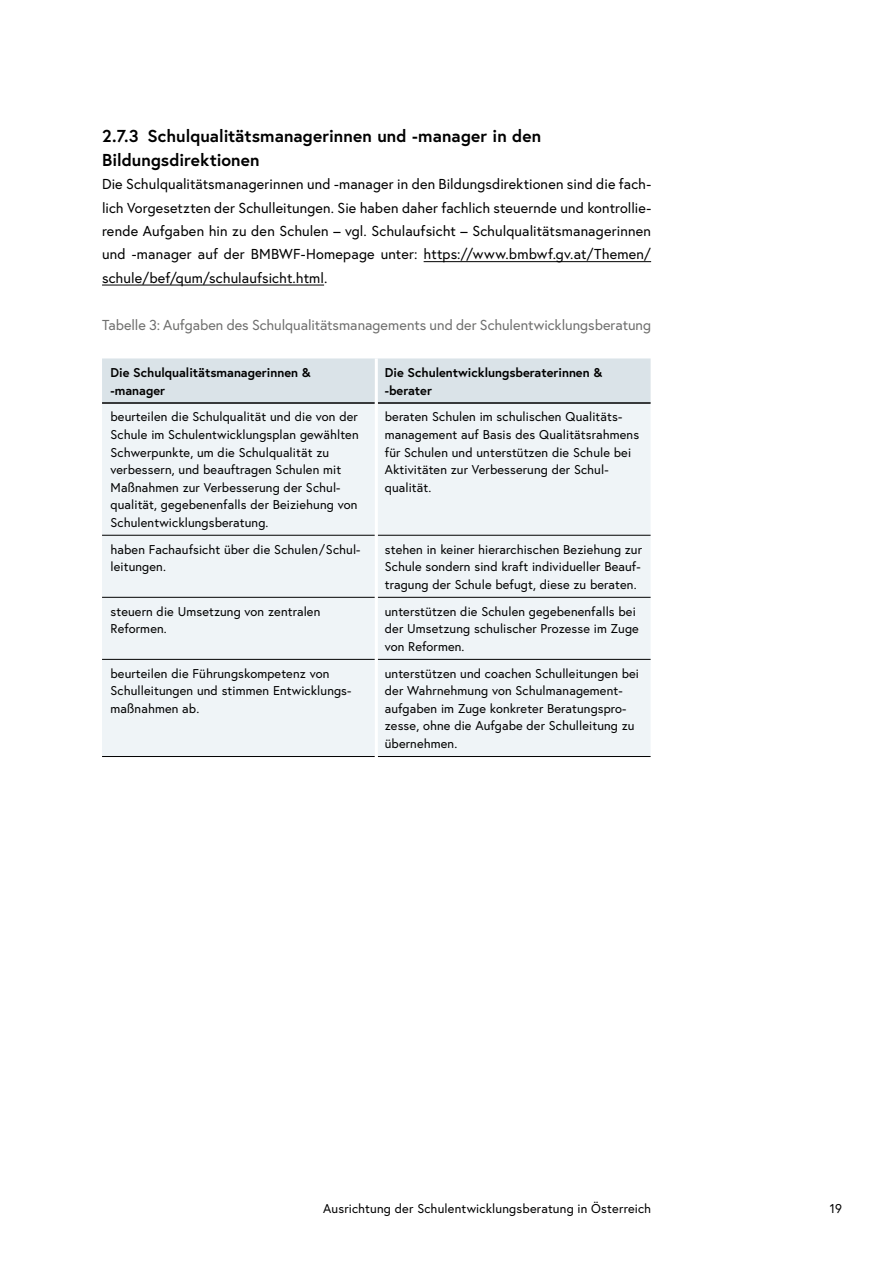
<style>
.page{position:relative;width:893px;height:1263px;background:#fff}
.page>*{position:absolute;margin:0;border:0;box-sizing:border-box;transform-origin:0 0}
.t1{font:700 17.25px/23.4px "Europa Austria";letter-spacing:.005em;color:#000}
.p_Abstand_danach{font:14.4px/23.4px "Europa Austria";letter-spacing:.01em;color:#000;text-align:justify}
.p_Tabellenbeschriftung{font:14.4px "Europa Austria";color:#6f6f6e}
.td_Tabellentext{font:12.75px/17.5px "Europa Austria";letter-spacing:.01em;color:#000}
.th_Tabellenkopf{font:700 12.75px/17.5px "Europa Austria";color:#000}
</style>
<div class="page">
<hr style="left:424px;top:261px;width:227px;height:1px;background:#000">
<hr style="left:102px;top:285px;width:222px;height:1px;background:#000">
<div style="left:102px;top:358px;width:549px;height:44px;background:#dae3e8"></div>
<div style="left:102px;top:404px;width:549px;height:352px;background:#eff4f7"></div>
<hr style="left:102px;top:535px;width:273px;height:1px;background:#000">
<hr style="left:378px;top:535px;width:273px;height:1px;background:#000">
<hr style="left:102px;top:597px;width:273px;height:1px;background:#000">
<hr style="left:378px;top:597px;width:273px;height:1px;background:#000">
<hr style="left:102px;top:659px;width:273px;height:1px;background:#000">
<hr style="left:378px;top:659px;width:273px;height:1px;background:#000">
<hr style="left:102px;top:756px;width:273px;height:1px;background:#000">
<hr style="left:378px;top:756px;width:273px;height:1px;background:#000">
<hr style="left:102px;top:402px;width:273px;height:2px;background:#000">
<hr style="left:378px;top:402px;width:273px;height:2px;background:#000">
<hr style="left:375px;top:358px;width:3px;height:45px;background:#fff">
<hr style="left:375px;top:403px;width:3px;height:132px;background:#fff">
<hr style="left:375px;top:535px;width:3px;height:62px;background:#fff">
<hr style="left:375px;top:597px;width:3px;height:62px;background:#fff">
<hr style="left:375px;top:659px;width:3px;height:98px;background:#fff">
<h3 class="t1" style="left:102px;top:124px;width:441px">2.7.3 Schulqualitätsmanagerinnen und -manager in den<br>Bildungsdirektionen</h3>
<p class="p_Abstand_danach" style="left:102px;top:172px;width:551px">Die Schulqualitätsmanagerinnen und -manager in den Bildungsdirektionen sind die fach&shy;lich Vorgesetzten der Schulleitungen. Sie haben daher fachlich steuernde und kontrollie&shy;rende Aufgaben hin zu den Schulen – vgl. Schulaufsicht – Schulqualitätsmanagerinnen und -manager auf der BMBWF-Homepage unter: https://www.bmbwf.gv.at/Themen/ schule/bef/qum/schulaufsicht.html.</p>
<p class="p_Tabellenbeschriftung" style="left:102px;top:315px;width:551px">Tabelle 3: Aufgaben des Schulqualitätsmanagements und der Schulentwicklungsberatung</p>
<p class="th_Tabellenkopf" style="left:111px;top:363px;width:202px">Die Schulqualitätsmanagerinnen &amp; -manager</p>
<p class="th_Tabellenkopf" style="left:385px;top:363px;width:219px">Die Schulentwicklungsberaterinnen &amp; -berater</p>
<p class="td_Tabellentext" style="left:111px;top:408px;width:250px">beurteilen die Schulqualität und die von der Schule im Schulentwicklungsplan gewählten Schwerpunkte, um die Schulqualität zu verbessern, und beauftragen Schulen mit Maßnahmen zur Verbesserung der Schul&shy;qualität, gegebenenfalls der Beiziehung von Schulentwicklungsberatung.</p>
<p class="td_Tabellentext" style="left:385px;top:408px;width:256px">beraten Schulen im schulischen Qualitäts&shy;management auf Basis des Qualitätsrahmens für Schulen und unterstützen die Schule bei Aktivitäten zur Verbesserung der Schul&shy;qualität.</p>
<p class="td_Tabellentext" style="left:111px;top:540px;width:251px">haben Fachaufsicht über die Schulen/Schul&shy;leitungen.</p>
<p class="td_Tabellentext" style="left:385px;top:540px;width:259px;text-align:justify">stehen in keiner hierarchischen Beziehung zur Schule sondern sind kraft individueller Beauf&shy;tragung der Schule befugt, diese zu beraten.</p>
<p class="td_Tabellentext" style="left:111px;top:602px;width:211px">steuern die Umsetzung von zentralen<br>Reformen.</p>
<p class="td_Tabellentext" style="left:385px;top:602px;width:256px">unterstützen die Schulen gegebenenfalls bei der Umsetzung schulischer Prozesse im Zuge von Reformen.</p>
<p class="td_Tabellentext" style="left:111px;top:664px;width:242px">beurteilen die Führungskompetenz von<br>Schulleitungen und stimmen Entwicklungs&shy;maßnahmen ab.</p>
<p class="td_Tabellentext" style="left:385px;top:664px;width:256px">unterstützen und coachen Schulleitungen bei der Wahrnehmung von Schulmanagement&shy;aufgaben im Zuge konkreter Beratungspro&shy;zesse, ohne die Aufgabe der Schulleitung zu übernehmen.</p>
<p class="td_Tabellentext" style="left:323px;top:1199px;width:329px">Ausrichtung der Schulentwicklungsberatung in Österreich</p>
<p class="td_Tabellentext" style="left:830px;top:1199px;width:13px">19</p>
</div>
